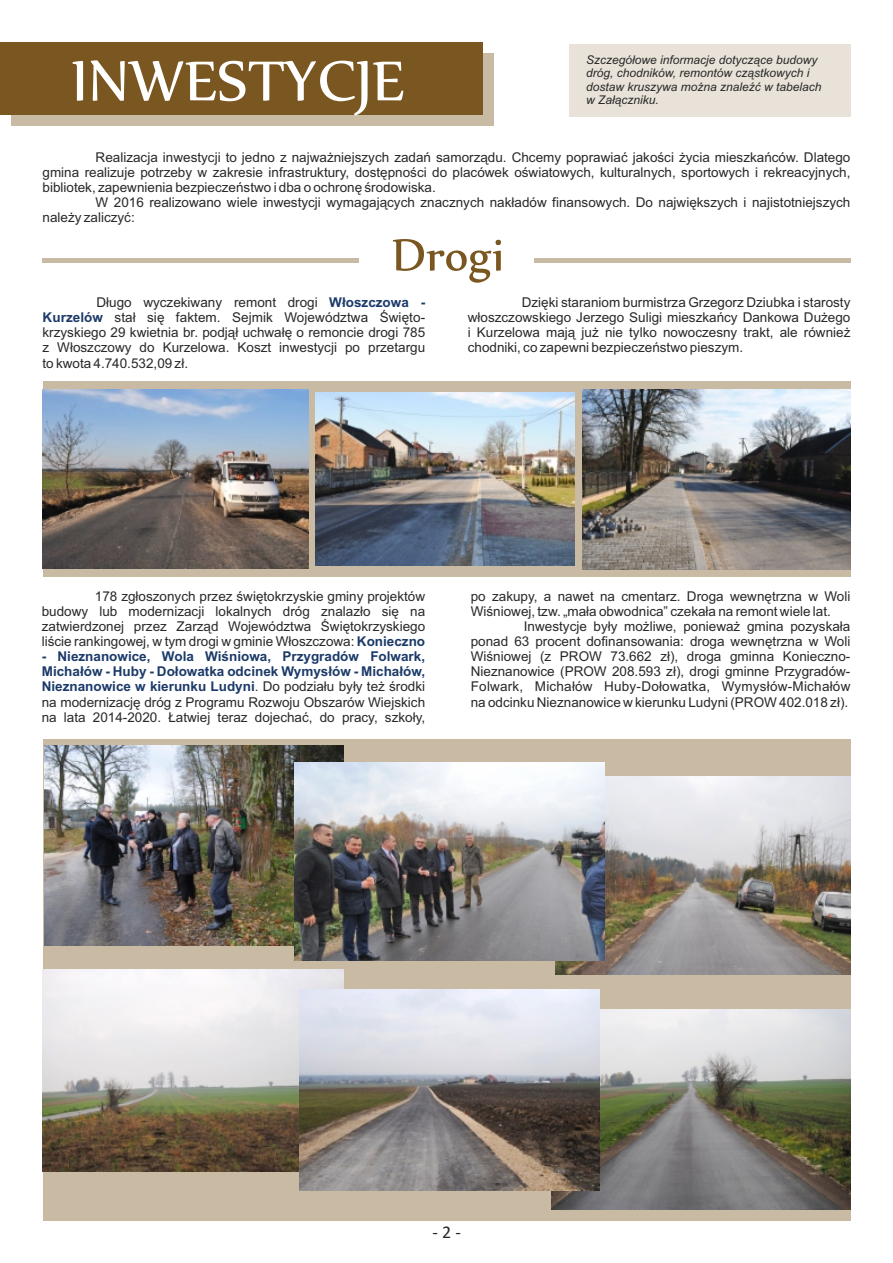
<style>
.page{position:relative;width:893px;height:1263px;background:#fff}
.page>*{position:absolute;margin:0;border:0;box-sizing:border-box;transform-origin:0 0}
.t1{font:18px "Calibri";color:#282828}
.t2{font:13.5px/15.1px "Arial";color:#282828;text-align:justify}
.t3{font:700 13.5px/15.1px "Arial";color:#1c3a69}
.t4{font:italic 12px/13.4px "Arial";color:#282828}
.s1{font-weight:700;color:#1c3a69}
</style>
<div class="page">
<svg style="left:393px;top:239px;width:108px;height:44px"></svg>
<div style="left:11px;top:53px;width:482px;height:73px;background:#c9baa4"></div>
<hr style="left:43px;top:259px;width:316px;height:4px;background:#c9baa4">
<hr style="left:534px;top:259px;width:316px;height:4px;background:#c9baa4">
<div style="left:43px;top:382px;width:807px;height:195px;background:#c9baa4"></div>
<div style="left:43px;top:739px;width:807px;height:481px;background:#c9baa4"></div>
<div style="left:569px;top:45px;width:281px;height:72px;background:#e8e2d8"></div>
<div style="left:0;top:43px;width:482px;height:72px;background:#7a5620"></div>
<svg style="left:73px;top:60px;width:330px;height:56px"></svg>
<img style="left:43px;top:390px;width:265px;height:178px">
<img style="left:316px;top:392px;width:259px;height:174px">
<img style="left:582px;top:390px;width:268px;height:179px">
<img style="left:45px;top:746px;width:298px;height:199px">
<img style="left:43px;top:969px;width:301px;height:202px">
<img style="left:551px;top:1009px;width:300px;height:201px">
<img style="left:300px;top:990px;width:299px;height:200px">
<img style="left:555px;top:777px;width:296px;height:198px">
<img style="left:294px;top:762px;width:311px;height:198px">
<p class="t4" style="left:586px;top:54px;width:237px">Szczegółowe informacje dotyczące budowy dróg, chodników, remontów cząstkowych i dostaw kruszywa można znaleźć w tabelach w Załączniku.</p>
<p class="t2" style="left:43px;top:151px;width:809px;text-indent:53px">Realizacja inwestycji to jedno z najważniejszych zadań samorządu. Chcemy poprawiać jakości życia mieszkańców. Dlatego gmina realizuje potrzeby w zakresie infrastruktury, dostępności do placówek oświatowych, kulturalnych, sportowych i rekreacyjnych, bibliotek, zapewnienia bezpieczeństwo i dba o ochronę środowiska.</p>
<p class="t2" style="left:43px;top:196px;width:809px;text-indent:53px">W 2016 realizowano wiele inwestycji wymagających znacznych nakładów finansowych. Do największych i najistotniejszych należy zaliczyć:</p>
<p class="t3" style="left:329px;top:296px;width:97px">Włoszczowa -</p>
<p class="t2" style="left:97px;top:296px;width:223px">Długo wyczekiwany remont drogi</p>
<p class="t2" style="left:114px;top:311px;width:312px">stał się faktem. Sejmik Województwa Święto-</p>
<p class="t2" style="left:43px;top:326px;width:384px">krzyskiego 29 kwietnia br. podjął uchwałę o remoncie drogi 785</p>
<p class="t2" style="left:43px;top:341px;width:384px">z Włoszczowy do Kurzelowa. Koszt inwestycji po przetargu</p>
<p class="t2" style="left:43px;top:356px;width:147px">to kwota 4.740.532,09 zł.</p>
<p class="t3" style="left:43px;top:311px;width:62px">Kurzelów</p>
<p class="t2" style="left:468px;top:296px;width:384px;text-indent:54px">Dzięki staraniom burmistrza Grzegorz Dziubka i starosty włoszczowskiego Jerzego Suligi mieszkańcy Dankowa Dużego i Kurzelowa mają już nie tylko nowoczesny trakt, ale również chodniki, co zapewni bezpieczeństwo pieszym.</p>
<p class="t2" style="left:42px;top:590px;width:385px;text-indent:53px">178 zgłoszonych przez świętokrzyskie gminy projektów budowy lub modernizacji lokalnych dróg znalazło się na zatwierdzonej przez Zarząd Województwa Świętokrzyskiego liście rankingowej, w tym drogi w gminie Włoszczowa: <span class="s1">Konieczno</span></p>
<p class="t2" style="left:42px;top:680px;width:385px"><span class="s1">Nieznanowice w kierunku Ludyni</span>. Do podziału były też środki na modernizację dróg z Programu Rozwoju Obszarów Wiejskich na lata 2014-2020. Łatwiej teraz dojechać, do pracy, szkoły,</p>
<p class="t3" style="left:42px;top:650px;width:385px">- Nieznanowice, Wola Wiśniowa, Przygradów Folwark,<br>Michałów - Huby - Dołowatka odcinek Wymysłów - Michałów,</p>
<p class="t2" style="left:471px;top:590px;width:381px">po zakupy, a nawet na cmentarz. Droga wewnętrzna w Woli<br>Wiśniowej, tzw. „mała obwodnica” czekała na remont wiele lat.</p>
<p class="t2" style="left:471px;top:620px;width:381px;text-indent:53px">Inwestycje były możliwe, ponieważ gmina pozyskała ponad 63 procent dofinansowania: droga wewnętrzna w Woli Wiśniowej (z PROW 73.662 zł), droga gminna Konieczno-Nieznanowice (PROW 208.593 zł), drogi gminne Przygradów-Folwark, Michałów Huby-Dołowatka, Wymysłów-Michałów na odcinku Nieznanowice w kierunku Ludyni (PROW 402.018 zł).</p>
<h1 class="t1" style="left:433px;top:1224px;width:30px">- 2 -</h1>
</div>
